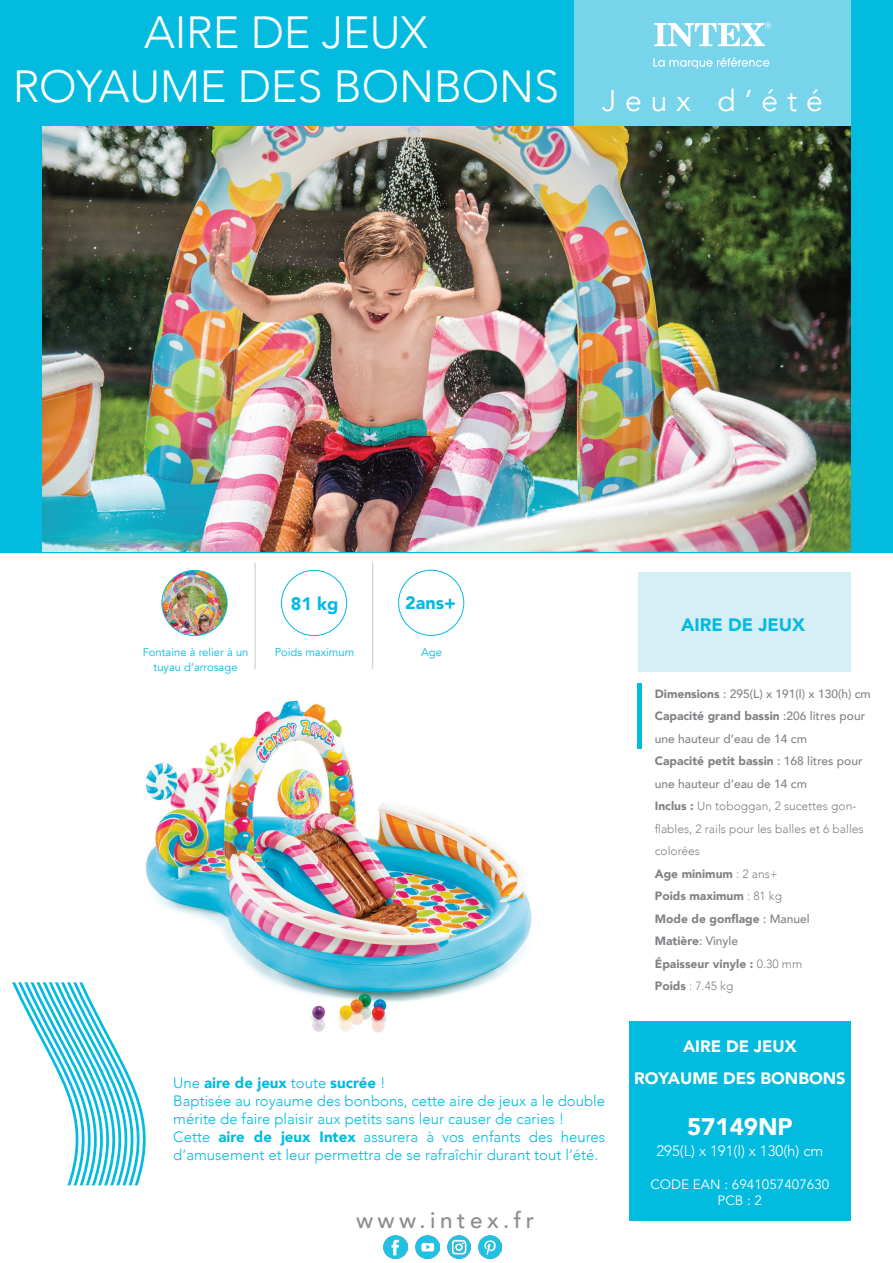
<style>
.page{position:relative;width:893px;height:1263px;background:#fff}
.page>*{position:absolute;margin:0;border:0;box-sizing:border-box;transform-origin:0 0}
.t1{font:300 45px/54px "Avenir";letter-spacing:-.005em;color:#fff;text-align:center}
.t2{font:30px "Avenir";letter-spacing:.3em;color:#fff}
.t3{font:900 24px "Avenir";color:#fff}
.t4{font:500 22.5px "Avenir";letter-spacing:.2em;color:#8a8c8f}
.t5{font:900 18px "Avenir";color:#02bbdf}
.t6{font:900 16.5px/32.4px "Avenir";color:#fff;text-align:center}
.t7{font:300 15px/18px "Avenir";color:#02bbdf}
.t8{font:300 15px "Avenir";color:#fff}
.t9{font:13.5px/16.2px "Avenir";color:#fff;text-align:center}
.t10{font:900 12px/22.5px "Avenir";color:#808285}
.t11{font:11.25px/15px "Avenir";color:#02bbdf;text-align:center}
.s1{font-weight:500}
.s2{font-weight:300}
.s3{font-weight:900}
</style>
<div class="page">
<div style="left:621px;top:1020px;width:229px;height:200px;background:#02bbdf"></div>
<div style="left:43px;top:1012px;width:586px;height:215px;background:#fff"></div>
<div style="left:0;top:0;width:893px;height:553px;background:#02bbdf"></div>
<div style="left:574px;top:0;width:276px;height:128px;background:#77d4eb"></div>
<svg style="left:654px;top:22px;width:117px;height:24px"></svg>
<svg style="left:653px;top:57px;width:116px;height:12px"></svg>
<img style="left:43px;top:126px;width:807px;height:426px">
<hr style="left:255px;top:563px;width:1px;height:106px;background:#c7c8ca">
<hr style="left:372px;top:563px;width:1px;height:106px;background:#c7c8ca">
<div style="left:638px;top:572px;width:212px;height:100px;background:#d5eff7"></div>
<img style="left:145px;top:700px;width:387px;height:333px">
<hr style="left:638px;top:683px;width:4px;height:66px;background:#02bbdf">
<img style="left:162px;top:570px;width:65px;height:66px;border-radius:33px">
<div style="left:162px;top:570px;width:66px;height:66px;border:1px solid #02bbdf;border-radius:50%"></div>
<div style="left:281px;top:570px;width:66px;height:66px;border:1px solid #02bbdf;border-radius:50%"></div>
<img style="left:384px;top:1235px;width:23px;height:24px">
<img style="left:416px;top:1235px;width:23px;height:24px">
<img style="left:448px;top:1235px;width:23px;height:24px">
<img style="left:478px;top:1235px;width:24px;height:24px">
<div style="left:398px;top:570px;width:66px;height:66px;border:1px solid #02bbdf;border-radius:50%"></div>
<svg style="left:12px;top:982px;width:142px;height:203px"></svg>
<h1 class="t1" style="left:13px;top:5px;width:548px">AIRE DE JEUX<br>ROYAUME DES BONBONS</h1>
<h2 class="t2" style="left:602px;top:83px;width:223px">Jeux d’été</h2>
<h3 class="t5" style="left:291px;top:588px;width:49px">81 kg</h3>
<h3 class="t5" style="left:405px;top:587px;width:52px">2ans+</h3>
<p class="t11" style="left:143px;top:645px;width:107px">Fontaine à relier à un tuyau d’arrosage</p>
<p class="t11" style="left:275px;top:645px;width:81px">Poids maximum</p>
<p class="t11" style="left:421px;top:645px;width:22px">Age</p>
<h3 class="t5" style="left:681px;top:609px;width:126px">AIRE DE JEUX</h3>
<p class="t10" style="left:655px;top:682px;width:217px">Dimensions <span class="s1">: 295(L) x 191(l) x 130(h) cm<br></span>Capacité grand bassin <span class="s1">:206 litres pour une hauteur d’eau de 14 cm<br></span>Capacité petit bassin <span class="s1">: 168 litres pour une hauteur d’eau de 14 cm<br></span>Inclus : <span class="s2">Un toboggan, 2 sucettes gon&shy;flables, 2 rails pour les balles et 6 balles colorées<br></span>Age minimum <span class="s2">: 2 ans+<br></span>Poids maximum <span class="s2">: 81 kg<br></span>Mode de gonflage <span class="s1">: Manuel<br></span>Matière<span class="s1">: Vinyle<br></span>Épaisseur vinyle : <span class="s2">0.30 mm<br></span>Poids <span class="s2">: 7.45 kg</span></p>
<p class="t7" style="left:173px;top:1073px;width:433px">Une <span class="s3">aire de jeux</span> toute <span class="s3">sucrée</span> !<br>Baptisée au royaume des bonbons, cette aire de jeux a le double mérite de faire plaisir aux petits sans leur causer de caries !<br>Cette <span class="s3">aire de jeux Intex</span> assurera à vos enfants des heures d’amusement et leur permettra de se rafraîchir durant tout l’été.</p>
<h3 class="t4" style="left:356px;top:1201px;width:180px">www.intex.fr</h3>
<h3 class="t6" style="left:634px;top:1029px;width:213px">AIRE DE JEUX<br>ROYAUME DES BONBONS</h3>
<h3 class="t3" style="left:687px;top:1105px;width:107px">57149NP</h3>
<p class="t8" style="left:656px;top:1142px;width:168px">295(L) x 191(l) x 130(h) cm</p>
<p class="t9" style="left:650px;top:1176px;width:181px">CODE EAN : 6941057407630<br>PCB : 2</p>
</div>
